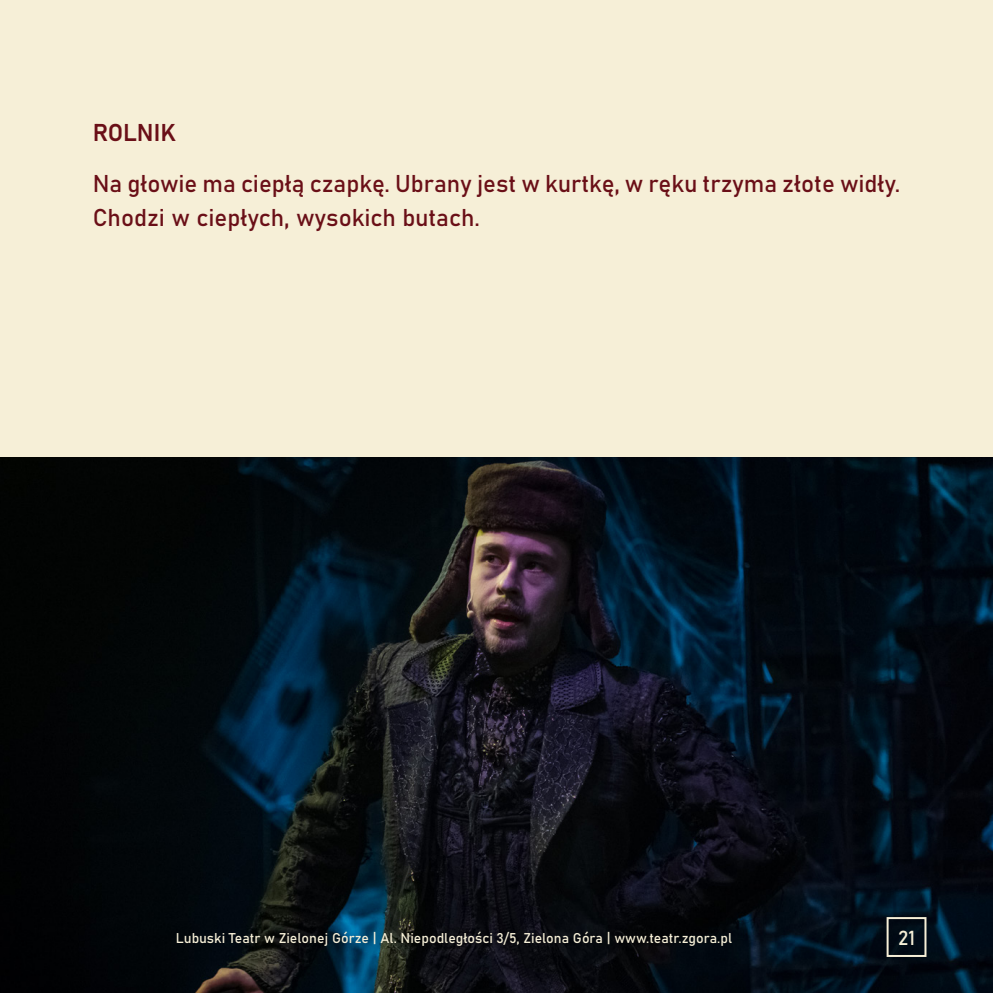
<style>
.page{position:relative;width:993px;height:993px;background:#fff}
.page>*{position:absolute;margin:0;border:0;box-sizing:border-box;transform-origin:0 0}
.pODSTAWOWY_STYL_PRZE{font:24px/34px "Bahnschrift";color:#6a0f17}
.t1{font:20px "Bahnschrift";color:#f6efd7}
.t2{font:14px "Bahnschrift";color:#f6efd7}
</style>
<div class="page">
<div style="left:0;top:0;width:992px;height:992px;background:#f6efd7"></div>
<img style="left:0;top:457px;width:992px;height:535px">
<div style="left:886px;top:916px;width:40px;height:40px;border:2px solid #f6efd7"></div>
<p class="pODSTAWOWY_STYL_PRZE" style="left:93px;top:114px;width:84px">ROLNIK</p>
<p class="pODSTAWOWY_STYL_PRZE" style="left:93px;top:165px;width:808px">Na głowie ma ciepłą czapkę. Ubrany jest w kurtkę, w ręku trzyma złote widły.<br>Chodzi w ciepłych, wysokich butach.</p>
<p class="t2" style="left:176px;top:926px;width:557px">Lubuski Teatr w Zielonej Górze | Al. Niepodległości 3/5, Zielona Góra | www.teatr.zgora.pl</p>
<p class="t1" style="left:897px;top:922px;width:19px">21</p>
</div>
